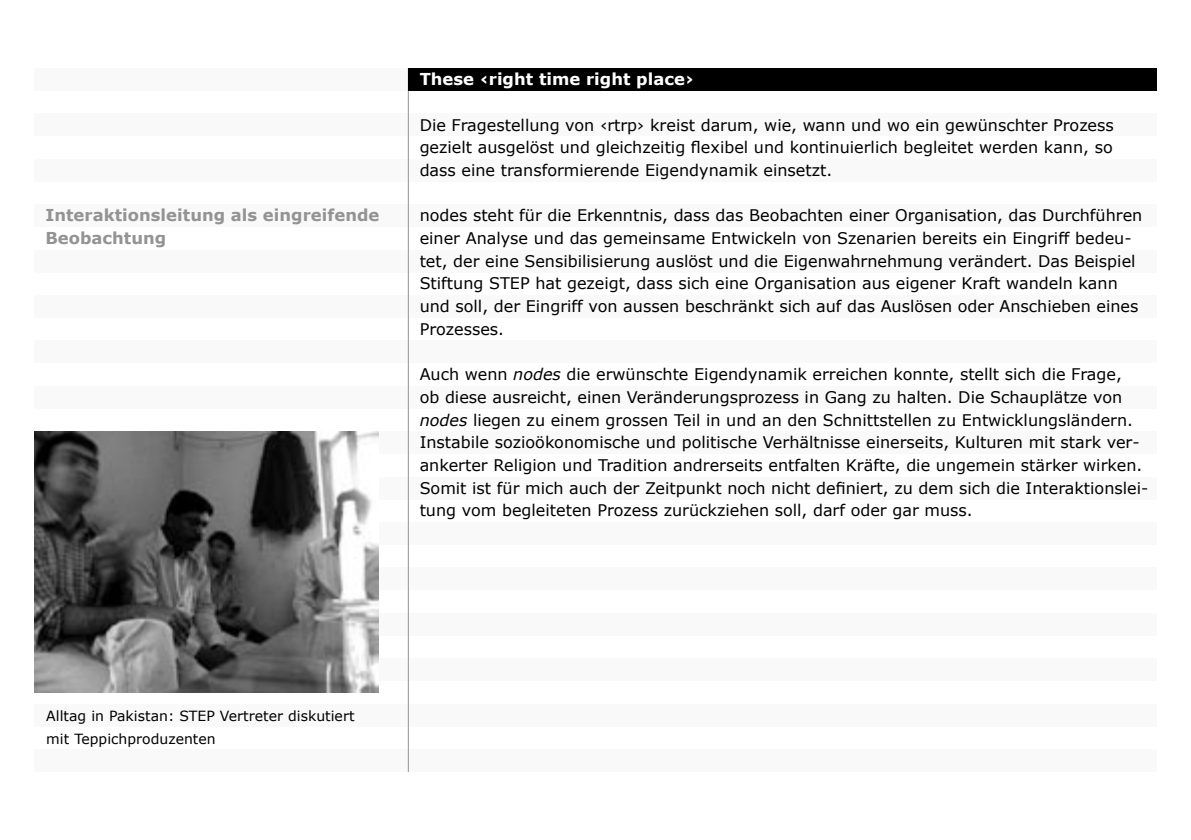
<style>
.page{position:relative;width:1191px;height:840px;background:#fff}
.page>*{position:absolute;margin:0;border:0;box-sizing:border-box;transform-origin:0 0}
.metatext_grey{font:700 16.4px/22.6px "Verdana";color:#939393}
.kapitelheadline_white{font:700 16.4px "Verdana";color:#fff}
.body{font:16px/22.6px "Verdana";color:#000}
.bildlegende{font:14px/22.6px "Verdana";color:#000}
.s1{font-style:italic}
</style>
<div class="page">
<div style="left:34px;top:68px;width:1123px;height:23px;background:#f9f9f9"></div>
<div style="left:34px;top:113px;width:1123px;height:23px;background:#f9f9f9"></div>
<div style="left:34px;top:159px;width:1123px;height:22px;background:#f9f9f9"></div>
<div style="left:34px;top:204px;width:1123px;height:23px;background:#f9f9f9"></div>
<div style="left:34px;top:249px;width:1123px;height:23px;background:#f9f9f9"></div>
<div style="left:34px;top:295px;width:1123px;height:22px;background:#f9f9f9"></div>
<div style="left:34px;top:340px;width:1123px;height:23px;background:#f9f9f9"></div>
<div style="left:34px;top:386px;width:1123px;height:22px;background:#f9f9f9"></div>
<div style="left:34px;top:431px;width:1123px;height:23px;background:#f9f9f9"></div>
<div style="left:34px;top:476px;width:1123px;height:23px;background:#f9f9f9"></div>
<div style="left:34px;top:522px;width:1123px;height:22px;background:#f9f9f9"></div>
<div style="left:34px;top:567px;width:1123px;height:23px;background:#f9f9f9"></div>
<div style="left:34px;top:612px;width:1123px;height:23px;background:#f9f9f9"></div>
<div style="left:34px;top:658px;width:1123px;height:22px;background:#f9f9f9"></div>
<div style="left:34px;top:703px;width:1123px;height:23px;background:#f9f9f9"></div>
<div style="left:34px;top:748px;width:1123px;height:23px;background:#f9f9f9"></div>
<hr style="left:408px;top:68px;width:1px;height:703px;background:#939393">
<div style="left:408px;top:68px;width:749px;height:23px;background:#000"></div>
<img style="left:35px;top:431px;width:343px;height:261px">
<p class="metatext_grey" style="left:45px;top:203px;width:336px">Interaktionsleitung als eingreifende<br>Beobachtung</p>
<p class="kapitelheadline_white" style="left:420px;top:69px;width:276px">These ‹right time right place›</p>
<p class="body" style="left:420px;top:113px;width:695px;text-align:justify">Die Fragestellung von ‹rtrp› kreist darum, wie, wann und wo ein gewünschter Prozess gezielt ausgelöst und gleichzeitig flexibel und kontinuierlich begleitet werden kann, so dass eine transformierende Eigendynamik einsetzt.</p>
<p class="body" style="left:420px;top:203px;width:724px">nodes steht für die Erkenntnis, dass das Beobachten einer Organisation, das Durchführen einer Analyse und das gemeinsame Entwickeln von Szenarien bereits ein Eingriff bedeu&shy;tet, der eine Sensibilisierung auslöst und die Eigenwahrnehmung verändert. Das Beispiel Stiftung STEP hat gezeigt, dass sich eine Organisation aus eigener Kraft wandeln kann und soll, der Eingriff von aussen beschränkt sich auf das Auslösen oder Anschieben eines Prozesses.</p>
<p class="body" style="left:420px;top:362px;width:724px">Auch wenn <span class="s1">nodes</span> die erwünschte Eigendynamik erreichen konnte, stellt sich die Frage, ob diese ausreicht, einen Veränderungsprozess in Gang zu halten. Die Schauplätze von <span class="s1">nodes</span> liegen zu einem grossen Teil in und an den Schnittstellen zu Entwicklungsländern.<br>Instabile sozioökonomische und politische Verhältnisse einerseits, Kulturen mit stark ver&shy;ankerter Religion und Tradition andrerseits entfalten Kräfte, die ungemein stärker wirken.</p>
<p class="body" style="left:420px;top:476px;width:730px">Somit ist für mich auch der Zeitpunkt noch nicht definiert, zu dem sich die Interaktionslei&shy;tung vom begleiteten Prozess zurückziehen soll, darf oder gar muss.</p>
<p class="bildlegende" style="left:46px;top:703px;width:310px">Alltag in Pakistan: STEP Vertreter diskutiert mit Teppichproduzenten</p>
</div>
